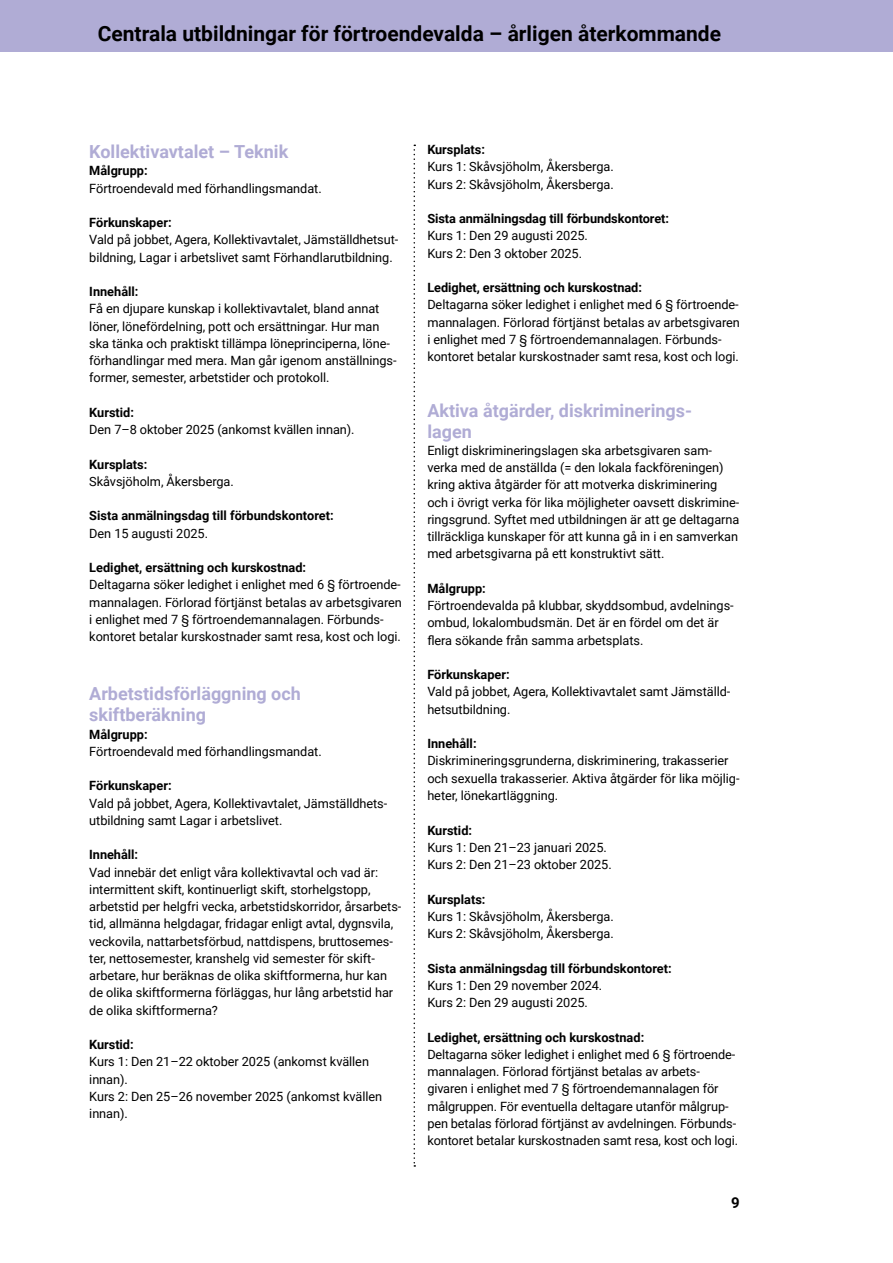
<style>
.page{position:relative;width:893px;height:1263px;background:#fff}
.page>*{position:absolute;margin:0;border:0;box-sizing:border-box;transform-origin:0 0}
.t1{font:700 21px "Roboto";color:#000}
.t2{font:700 18px/21px "Roboto";color:#b0acd5}
.t3{font:700 15px "Roboto";color:#000}
.t4{font:12.75px/17.2px "Roboto";letter-spacing:-.005em;color:#000}
.t5{font:700 12.75px "Roboto";color:#000}
</style>
<div class="page">
<div style="left:0;top:0;width:893px;height:52px;background:#b0acd5"></div>
<svg style="left:414px;top:145px;width:1px;height:1022px"></svg>
<h1 class="t1" style="left:98px;top:19px;width:625px">Centrala utbildningar för förtroendevalda – årligen återkommande</h1>
<h2 class="t2" style="left:89px;top:141px;width:200px">Kollektivavtalet – Teknik</h2>
<p class="t5" style="left:89px;top:162px;width:60px">Målgrupp:</p>
<p class="t4" style="left:89px;top:179px;width:234px">Förtroendevald med förhandlingsmandat.</p>
<p class="t5" style="left:89px;top:214px;width:84px">Förkunskaper:</p>
<p class="t4" style="left:89px;top:231px;width:311px">Vald på jobbet, Agera, Kollektivavtalet, Jämställdhetsut&shy;bildning, Lagar i arbetslivet samt Förhandlarutbildning.</p>
<p class="t5" style="left:89px;top:283px;width:51px">Innehåll:</p>
<p class="t4" style="left:89px;top:300px;width:309px">Få en djupare kunskap i kollektivavtalet, bland annat löner, lönefördelning, pott och ersättningar. Hur man ska tänka och praktiskt tillämpa löneprinciperna, löne&shy;förhandlingar med mera. Man går igenom anställnings&shy;former, semester, arbetstider och protokoll.</p>
<p class="t5" style="left:89px;top:403px;width:46px">Kurstid:</p>
<p class="t4" style="left:89px;top:420px;width:267px">Den 7–8 oktober 2025 (ankomst kvällen innan).</p>
<p class="t5" style="left:89px;top:455px;width:60px">Kursplats:</p>
<p class="t4" style="left:89px;top:472px;width:146px">Skåvsjöholm, Åkersberga.</p>
<p class="t5" style="left:89px;top:507px;width:246px">Sista anmälningsdag till förbundskontoret:</p>
<p class="t4" style="left:89px;top:524px;width:120px">Den 15 augusti 2025.</p>
<p class="t5" style="left:89px;top:559px;width:218px">Ledighet, ersättning och kurskostnad:</p>
<p class="t4" style="left:89px;top:576px;width:314px">Deltagarna söker ledighet i enlighet med 6 § förtroende&shy;mannalagen. Förlorad förtjänst betalas av arbetsgivaren i enlighet med 7 § förtroendemannalagen. Förbunds&shy;kontoret betalar kurskostnader samt resa, kost och logi.</p>
<h2 class="t2" style="left:89px;top:683px;width:213px">Arbetstidsförläggning och skiftberäkning</h2>
<p class="t5" style="left:89px;top:725px;width:60px">Målgrupp:</p>
<p class="t4" style="left:89px;top:742px;width:234px">Förtroendevald med förhandlingsmandat.</p>
<p class="t5" style="left:89px;top:777px;width:84px">Förkunskaper:</p>
<p class="t4" style="left:89px;top:794px;width:300px">Vald på jobbet, Agera, Kollektivavtalet, Jämställdhets&shy;utbildning samt Lagar i arbetslivet.</p>
<p class="t5" style="left:89px;top:846px;width:50px">Innehåll:</p>
<p class="t4" style="left:89px;top:863px;width:314px">Vad innebär det enligt våra kollektivavtal och vad är: intermittent skift, kontinuerligt skift, storhelgstopp, arbetstid per helgfri vecka, arbetstidskorridor, årsarbets&shy;tid, allmänna helgdagar, fridagar enligt avtal, dygnsvila, veckovila, nattarbetsförbud, nattdispens, bruttosemes&shy;ter, nettosemester, kranshelg vid semester för skift&shy;arbetare, hur beräknas de olika skiftformerna, hur kan de olika skiftformerna förläggas, hur lång arbetstid har de olika skiftformerna?</p>
<p class="t5" style="left:89px;top:1036px;width:46px">Kurstid:</p>
<p class="t4" style="left:89px;top:1053px;width:294px">Kurs 1: Den 21–22 oktober 2025 (ankomst kvällen innan).<br>Kurs 2: Den 25–26 november 2025 (ankomst kvällen innan).</p>
<p class="t5" style="left:427px;top:141px;width:59px">Kursplats:</p>
<p class="t4" style="left:427px;top:158px;width:188px">Kurs 1: Skåvsjöholm, Åkersberga.<br>Kurs 2: Skåvsjöholm, Åkersberga.</p>
<p class="t5" style="left:427px;top:210px;width:243px">Sista anmälningsdag till förbundskontoret:</p>
<p class="t4" style="left:427px;top:227px;width:162px">Kurs 1: Den 29 augusti 2025.<br>Kurs 2: Den 3 oktober 2025.</p>
<p class="t5" style="left:427px;top:279px;width:216px">Ledighet, ersättning och kurskostnad:</p>
<p class="t4" style="left:427px;top:296px;width:314px">Deltagarna söker ledighet i enlighet med 6 § förtroende&shy;mannalagen. Förlorad förtjänst betalas av arbetsgivaren i enlighet med 7 § förtroendemannalagen. Förbunds&shy;kontoret betalar kurskostnader samt resa, kost och logi.</p>
<h2 class="t2" style="left:427px;top:399px;width:266px">Aktiva åtgärder, diskriminerings&shy;lagen</h2>
<p class="t4" style="left:427px;top:441px;width:314px">Enligt diskrimineringslagen ska arbetsgivaren sam&shy;verka med de anställda (= den lokala fackföreningen) kring aktiva åtgärder för att motverka diskriminering och i övrigt verka för lika möjligheter oavsett diskrimine&shy;ringsgrund. Syftet med utbildningen är att ge deltagarna tillräckliga kunskaper för att kunna gå in i en samverkan med arbetsgivarna på ett konstruktivt sätt.</p>
<p class="t5" style="left:427px;top:579px;width:60px">Målgrupp:</p>
<p class="t4" style="left:427px;top:597px;width:308px">Förtroendevalda på klubbar, skyddsombud, avdelnings&shy;ombud, lokalombudsmän. Det är en fördel om det är flera sökande från samma arbetsplats.</p>
<p class="t5" style="left:427px;top:666px;width:84px">Förkunskaper:</p>
<p class="t4" style="left:427px;top:683px;width:305px">Vald på jobbet, Agera, Kollektivavtalet samt Jämställd&shy;hetsutbildning.</p>
<p class="t5" style="left:427px;top:735px;width:51px">Innehåll:</p>
<p class="t4" style="left:427px;top:752px;width:314px">Diskrimineringsgrunderna, diskriminering, trakasserier och sexuella trakasserier. Aktiva åtgärder för lika möjlig&shy;heter, lönekartläggning.</p>
<p class="t5" style="left:427px;top:821px;width:46px">Kurstid:</p>
<p class="t4" style="left:427px;top:838px;width:186px">Kurs 1: Den 21–23 januari 2025.<br>Kurs 2: Den 21–23 oktober 2025.</p>
<p class="t5" style="left:427px;top:890px;width:60px">Kursplats:</p>
<p class="t4" style="left:427px;top:907px;width:188px">Kurs 1: Skåvsjöholm, Åkersberga.<br>Kurs 2: Skåvsjöholm, Åkersberga.</p>
<p class="t5" style="left:427px;top:959px;width:246px">Sista anmälningsdag till förbundskontoret:</p>
<p class="t4" style="left:427px;top:976px;width:176px">Kurs 1: Den 29 november 2024.<br>Kurs 2: Den 29 augusti 2025.</p>
<p class="t5" style="left:427px;top:1028px;width:218px">Ledighet, ersättning och kurskostnad:</p>
<p class="t4" style="left:427px;top:1045px;width:312px">Deltagarna söker ledighet i enlighet med 6 § förtroende&shy;mannalagen. Förlorad förtjänst betalas av arbets&shy;givaren i enlighet med 7 § förtroendemannalagen för målgruppen. För eventuella deltagare utanför målgrup&shy;pen betalas förlorad förtjänst av avdelningen. Förbunds&shy;kontoret betalar kurskostnaden samt resa, kost och logi.</p>
<p class="t3" style="left:731px;top:1192px;width:10px">9</p>
</div>
